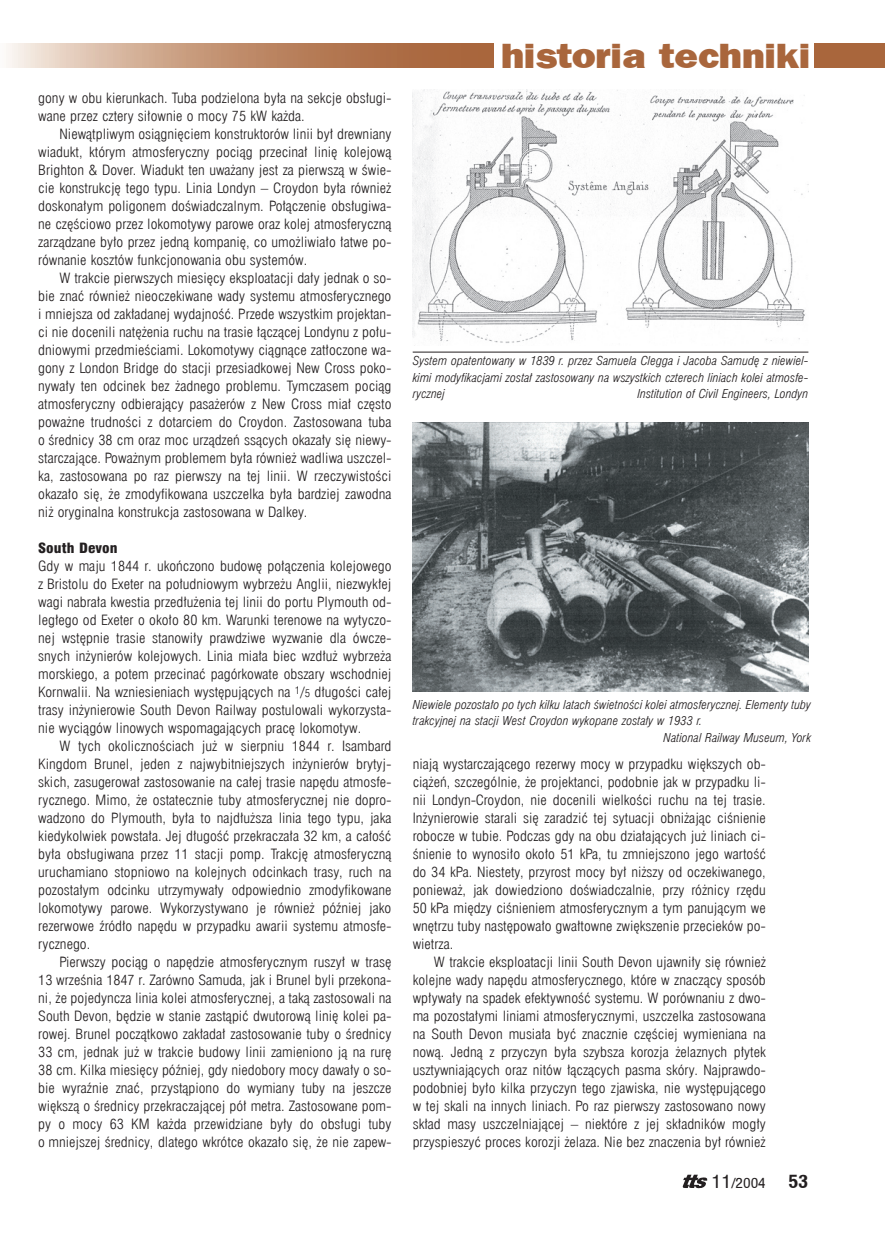
<style>
.page{position:relative;width:885px;height:1238px;background:#fff}
.page>*{position:absolute;margin:0;border:0;box-sizing:border-box;transform-origin:0 0}
.t1{font:36px "Frankfurt Goth Hvypl";color:#a9663c;scale:1.1 1}
.t2{font:700 18px "Switzerland Condpl";color:#231f20;scale:1.1 1}
.t3{font:13.8px/18px "Swis 721 Lt Cn EU Normal";color:#231f20;text-align:justify;scale:1.1 1}
.t4{font:13.8px "Swis 721 Blk Cn EU Normal";color:#231f20;scale:1.1 1}
.t5{font:13.8px "Switzerland Condpl";color:#231f20;scale:1.1 1}
.t6{font:12px/16.5px "Swis 721 Lt Cn EU Italic";color:#231f20;text-align:justify;scale:1.1 1}
.s1{font-size:10.5px}
.s2{font-size:18px}
</style>
<div class="page">
<div style="left:814px;top:43px;width:70px;height:25px;background:#a9663c"></div>
<svg style="left:6px;top:43px;width:487px;height:25px;background:#c49577"></svg>
<svg style="left:682px;top:1174px;width:25px;height:13px"></svg>
<img style="left:412px;top:89px;width:396px;height:257px">
<img style="left:412px;top:422px;width:396px;height:269px">
<hr style="left:412px;top:352px;width:396px;height:1px;background:#231f20">
<p class="t3" style="left:38px;top:89px;width:322px">gony w obu kierunkach. Tuba podzielona była na sekcje obsługi&shy;wane przez cztery siłownie o mocy 75 kW każda.</p>
<p class="t3" style="left:38px;top:125px;width:322px;text-indent:21px">Niewątpliwym osiągnięciem konstruktorów linii był drewniany wiadukt, którym atmosferyczny pociąg przecinał linię kolejową Brighton &amp; Dover. Wiadukt ten uważany jest za pierwszą w świe&shy;cie konstrukcję tego typu. Linia Londyn – Croydon była również doskonałym poligonem doświadczalnym. Połączenie obsługiwa&shy;ne częściowo przez lokomotywy parowe oraz kolej atmosferyczną zarządzane było przez jedną kompanię, co umożliwiało łatwe po&shy;równanie kosztów funkcjonowania obu systemów.</p>
<p class="t3" style="left:38px;top:269px;width:322px;text-indent:21px">W trakcie pierwszych miesięcy eksploatacji dały jednak o so&shy;bie znać również nieoczekiwane wady systemu atmosferycznego i mniejsza od zakładanej wydajność. Przede wszystkim projektan&shy;ci nie docenili natężenia ruchu na trasie łączącej Londynu z połu&shy;dniowymi przedmieściami. Lokomotywy ciągnące zatłoczone wa&shy;gony z London Bridge do stacji przesiadkowej New Cross poko&shy;nywały ten odcinek bez żadnego problemu. Tymczasem pociąg atmosferyczny odbierający pasażerów z New Cross miał często poważne trudności z dotarciem do Croydon. Zastosowana tuba o średnicy 38 cm oraz moc urządzeń ssących okazały się niewy&shy;starczające. Poważnym problemem była również wadliwa uszczel&shy;ka, zastosowana po raz pierwszy na tej linii. W rzeczywistości okazało się, że zmodyfikowana uszczelka była bardziej zawodna niż oryginalna konstrukcja zastosowana w Dalkey.</p>
<p class="t4" style="left:38px;top:539px;width:74px">South Devon</p>
<p class="t3" style="left:38px;top:557px;width:322px">Gdy w maju 1844 r. ukończono budowę połączenia kolejowego z Bristolu do Exeter na południowym wybrzeżu Anglii, niezwykłej wagi nabrała kwestia przedłużenia tej linii do portu Plymouth od&shy;ległego od Exeter o około 80 km. Warunki terenowe na wytyczo&shy;nej wstępnie trasie stanowiły prawdziwe wyzwanie dla ówcze&shy;snych inżynierów kolejowych. Linia miała biec wzdłuż wybrzeża morskiego, a potem przecinać pagórkowate obszary wschodniej Kornwalii. Na wzniesieniach występujących na <sup>1</sup>/<span class="s1">5</span> długości całej trasy inżynierowie South Devon Railway postulowali wykorzysta&shy;nie wyciągów linowych wspomagających pracę lokomotyw.</p>
<p class="t3" style="left:38px;top:737px;width:322px;text-indent:21px">W tych okolicznościach już w sierpniu 1844 r. Isambard Kingdom Brunel, jeden z najwybitniejszych inżynierów brytyj&shy;skich, zasugerował zastosowanie na całej trasie napędu atmosfe&shy;rycznego. Mimo, że ostatecznie tuby atmosferycznej nie dopro&shy;wadzono do Plymouth, była to najdłuższa linia tego typu, jaka kiedykolwiek powstała. Jej długość przekraczała 32 km, a całość była obsługiwana przez 11 stacji pomp. Trakcję atmosferyczną uruchamiano stopniowo na kolejnych odcinkach trasy, ruch na pozostałym odcinku utrzymywały odpowiednio zmodyfikowane lokomotywy parowe. Wykorzystywano je również później jako rezerwowe źródło napędu w przypadku awarii systemu atmosfe&shy;rycznego.</p>
<p class="t3" style="left:38px;top:953px;width:322px;text-indent:21px">Pierwszy pociąg o napędzie atmosferycznym ruszył w trasę 13 września 1847 r. Zarówno Samuda, jak i Brunel byli przekona&shy;ni, że pojedyncza linia kolei atmosferycznej, a taką zastosowali na South Devon, będzie w stanie zastąpić dwutorową linię kolei pa&shy;rowej. Brunel początkowo zakładał zastosowanie tuby o średnicy 33 cm, jednak już w trakcie budowy linii zamieniono ją na rurę 38 cm. Kilka miesięcy później, gdy niedobory mocy dawały o so&shy;bie wyraźnie znać, przystąpiono do wymiany tuby na jeszcze większą o średnicy przekraczającej pół metra. Zastosowane pom&shy;py o mocy 63 KM każda przewidziane były do obsługi tuby o mniejszej średnicy, dlatego wkrótce okazało się, że nie zapew-</p>
<h1 class="t1" style="left:501px;top:33px;width:282px">historia techniki</h1>
<p class="t6" style="left:412px;top:353px;width:361px">System opatentowany w 1839 r. przez Samuela Clegga i Jacoba Samudę z niewiel&shy;kimi modyfikacjami został zastosowany na wszystkich czterech liniach kolei atmosfe&shy;rycznej</p>
<p class="t6" style="left:637px;top:386px;width:157px">Institution of Civil Engineers, Londyn</p>
<p class="t6" style="left:412px;top:696px;width:364px">Niewiele pozostało po tych kilku latach świetności kolei atmosferycznej. Elementy tuby</p>
<p class="t6" style="left:412px;top:713px;width:265px">trakcyjnej na stacji West Croydon wykopane zostały w 1933 r.</p>
<p class="t6" style="left:663px;top:729px;width:136px">National Railway Museum, York</p>
<p class="t3" style="left:412px;top:755px;width:322px">niają wystarczającego rezerwy mocy w przypadku większych ob&shy;ciążeń, szczególnie, że projektanci, podobnie jak w przypadku li&shy;nii Londyn-Croydon, nie docenili wielkości ruchu na tej trasie.<br>Inżynierowie starali się zaradzić tej sytuacji obniżając ciśnienie robocze w tubie. Podczas gdy na obu działających już liniach ci&shy;śnienie to wynosiło około 51 kPa, tu zmniejszono jego wartość do 34 kPa. Niestety, przyrost mocy był niższy od oczekiwanego, ponieważ, jak dowiedziono doświadczalnie, przy różnicy rzędu 50 kPa między ciśnieniem atmosferycznym a tym panującym we wnętrzu tuby następowało gwałtowne zwiększenie przecieków po&shy;wietrza.</p>
<p class="t3" style="left:412px;top:953px;width:322px;text-indent:21px">W trakcie eksploatacji linii South Devon ujawniły się również kolejne wady napędu atmosferycznego, które w znaczący sposób wpływały na spadek efektywność systemu. W porównaniu z dwo&shy;ma pozostałymi liniami atmosferycznymi, uszczelka zastosowana na South Devon musiała być znacznie częściej wymieniana na nową. Jedną z przyczyn była szybsza korozja żelaznych płytek usztywniających oraz nitów łączących pasma skóry. Najprawdo&shy;podobniej było kilka przyczyn tego zjawiska, nie występującego w tej skali na innych liniach. Po raz pierwszy zastosowano nowy skład masy uszczelniającej – niektóre z jej składników mogły przyspieszyć proces korozji żelaza. Nie bez znaczenia był również</p>
<p class="t5" style="left:711px;top:1173px;width:51px"><span class="s2">11</span>/2004</p>
<h2 class="t2" style="left:788px;top:1170px;width:20px">53</h2>
</div>
